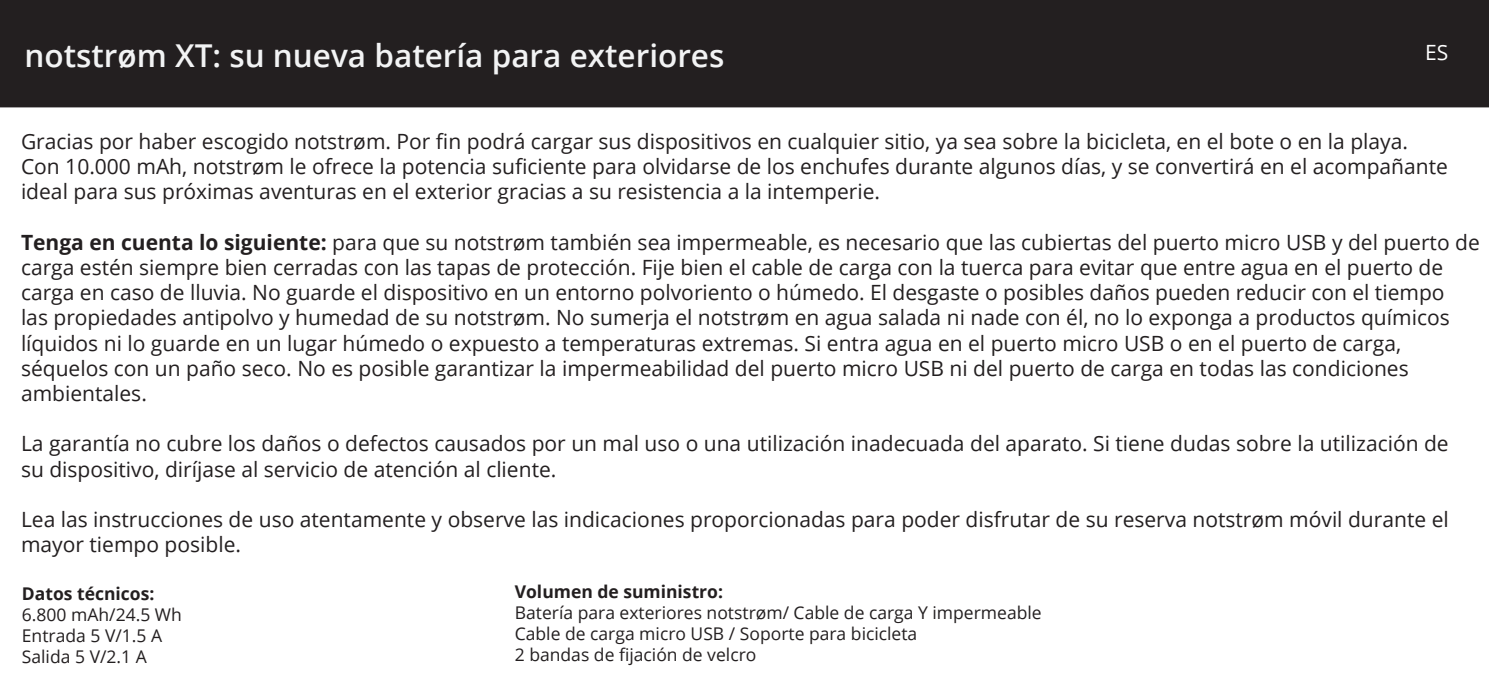
<style>
.page{position:relative;width:1489px;height:695px;background:#fff}
.page>*{position:absolute;margin:0;border:0;box-sizing:border-box;transform-origin:0 0}
.t1{font:600 31.5px "Open Sans";color:#f2f3f4}
.t2{font:21px/25.2px "Open Sans";color:#231f20}
.t3{font:21px "Open Sans";color:#fff}
.t4{font:17.5px/21px "Open Sans";color:#231f20}
.t5{font:700 17.5px "Open Sans";color:#231f20}
.s1{font-weight:700}
</style>
<div class="page">
<div style="left:0;top:0;width:1488px;height:106px;background:#231f20"></div>
<h1 class="t1" style="left:24px;top:34px;width:701px">notstrøm XT: su nueva batería para exteriores</h1>
<p class="t3" style="left:1424px;top:37px;width:25px">ES</p>
<p class="t2" style="left:21px;top:128px;width:1428px">Gracias por haber escogido notstrøm. Por fin podrá cargar sus dispositivos en cualquier sitio, ya sea sobre la bicicleta, en el bote o en la playa.<br>Con 10.000 mAh, notstrøm le ofrece la potencia suficiente para olvidarse de los enchufes durante algunos días, y se convertirá en el acompañante ideal para sus próximas aventuras en el exterior gracias a su resistencia a la intemperie.</p>
<p class="t2" style="left:21px;top:229px;width:1460px"><span class="s1">Tenga en cuenta lo siguiente:</span> para que su notstrøm también sea impermeable, es necesario que las cubiertas del puerto micro USB y del puerto de carga estén siempre bien cerradas con las tapas de protección. Fije bien el cable de carga con la tuerca para evitar que entre agua en el puerto de carga en caso de lluvia. No guarde el dispositivo en un entorno polvoriento o húmedo. El desgaste o posibles daños pueden reducir con el tiempo<br>las propiedades antipolvo y humedad de su notstrøm. No sumerja el notstrøm en agua salada ni nade con él, no lo exponga a productos químicos líquidos ni lo guarde en un lugar húmedo o expuesto a temperaturas extremas. Si entra agua en el puerto micro USB o en el puerto de carga, séquelos con un paño seco. No es posible garantizar la impermeabilidad del puerto micro USB ni del puerto de carga en todas las condiciones ambientales.</p>
<p class="t2" style="left:21px;top:430px;width:1428px">La garantía no cubre los daños o defectos causados por un mal uso o una utilización inadecuada del aparato. Si tiene dudas sobre la utilización de su dispositivo, diríjase al servicio de atención al cliente.</p>
<p class="t2" style="left:21px;top:506px;width:1429px">Lea las instrucciones de uso atentamente y observe las indicaciones proporcionadas para poder disfrutar de su reserva notstrøm móvil durante el mayor tiempo posible.</p>
<p class="t5" style="left:22px;top:581px;width:134px">Datos técnicos:</p>
<p class="t4" style="left:22px;top:604px;width:161px">6.800 mAh/24.5 Wh<br>Entrada 5 V/1.5 A<br>Salida 5 V/2.1 A</p>
<p class="t5" style="left:514px;top:579px;width:210px">Volumen de suministro:</p>
<p class="t4" style="left:514px;top:601px;width:528px">Batería para exteriores notstrøm/ Cable de carga Y impermeable<br>Cable de carga micro USB / Soporte para bicicleta<br>2 bandas de fijación de velcro</p>
</div>
